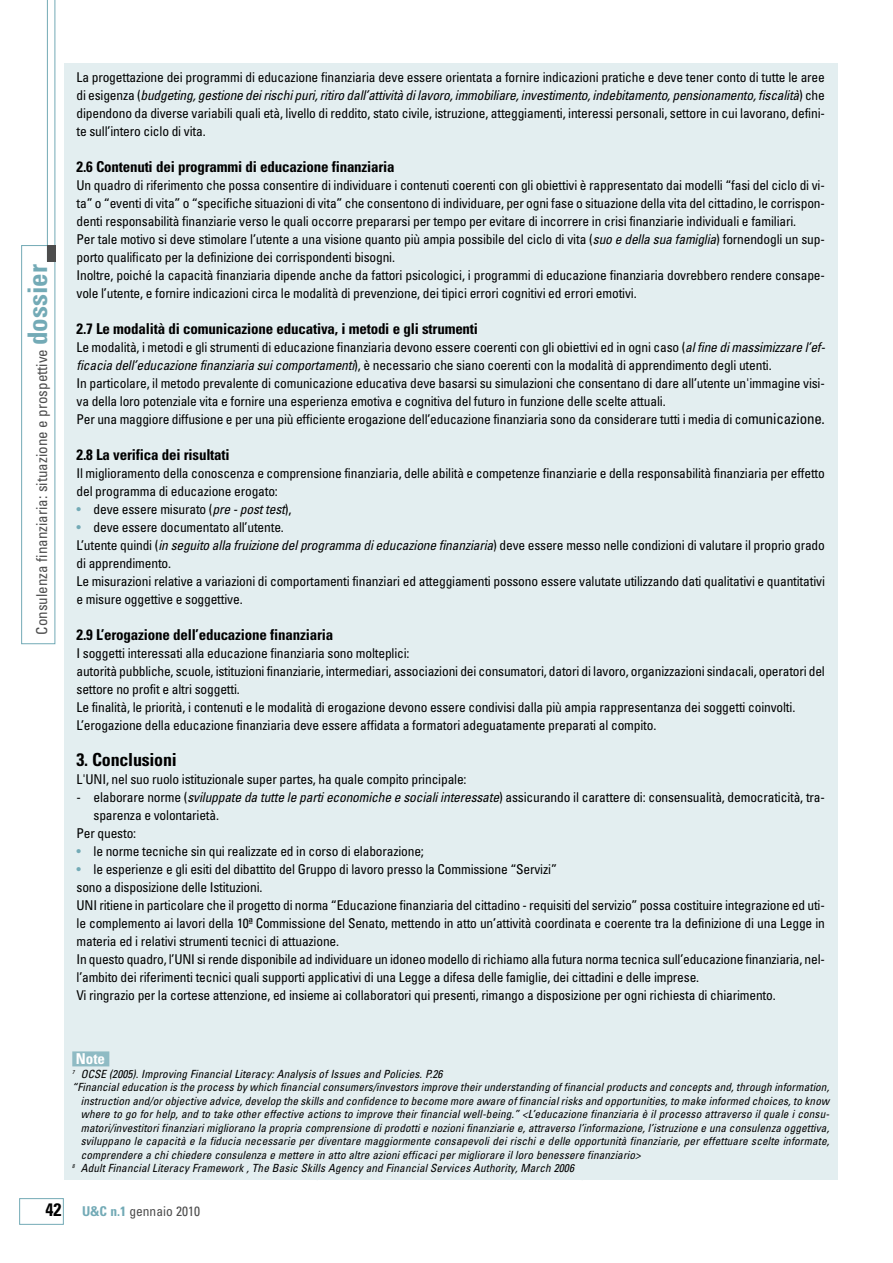
<style>
.page{position:relative;width:893px;height:1263px;background:#fff}
.page>*{position:absolute;margin:0;border:0;box-sizing:border-box;transform-origin:0 0}
.t1{font:700 condensed 18px "Univers";letter-spacing:-.015em;color:#000}
.t2{font:700 condensed 15px "Univers";letter-spacing:-.015em;color:#000}
.t3{font:condensed 15px "Univers";color:#4d4d4d}
.t4{font:700 condensed 15px "Univers";color:#fff}
.t5{font:condensed 13.5px/18px "Univers";letter-spacing:-.015em;color:#000}
.t6{font:condensed 13.5px "Univers";color:#4d4d4d}
.t7{font:italic condensed 11.25px "Univers";letter-spacing:.01em;color:#000}
.s1{font-weight:700;font-size:27px;color:#73aab6}
.s2{font-style:italic}
.s3{font-size:15px}
.s4{color:#73aab6}
.s5{font-weight:700;font-size:18px;color:#000}
.s6{font-weight:700;color:#73aab6}
</style>
<div class="page">
<div style="left:64px;top:64px;width:774px;height:1116px;background:#e3eef0"></div>
<div style="left:21px;top:245px;width:34px;height:399px;border:1px solid #73aab6"></div>
<svg style="left:47px;top:0;width:8px;height:245px"></svg>
<div style="left:47px;top:245px;width:8px;height:17px;background:#4d4d4d"></div>
<div style="left:19px;top:1198px;width:45px;height:27px;border:1px solid #73aab6"></div>
<div style="left:72px;top:1051px;width:37px;height:15px;background:#8fbbc4"></div>
<p class="t3" style="left:36px;top:634px;width:372px;rotate:-90deg">Consulenza finanziaria: situazione e prospettive <span class="s1">dossier</span></p>
<p class="t5" style="left:77px;top:69px;width:750px;text-align:justify">La progettazione dei programmi di educazione finanziaria deve essere orientata a fornire indicazioni pratiche e deve tener conto di tutte le aree di esigenza (<span class="s2">budgeting, gestione dei rischi puri, ritiro dall’attività di lavoro, immobiliare, investimento, indebitamento, pensionamento, fiscalità</span>) che dipendono da diverse variabili quali età, livello di reddito, stato civile, istruzione, atteggiamenti, interessi personali, settore in cui lavorano, defini&shy;te sull’intero ciclo di vita.</p>
<p class="t2" style="left:77px;top:161px;width:320px">2.6 Contenuti dei programmi di educazione finanziaria</p>
<p class="t5" style="left:77px;top:177px;width:750px">Un quadro di riferimento che possa consentire di individuare i contenuti coerenti con gli obiettivi è rappresentato dai modelli “fasi del ciclo di vi&shy;ta” o “eventi di vita” o “specifiche situazioni di vita” che consentono di individuare, per ogni fase o situazione della vita del cittadino, le corrispon&shy;denti responsabilità finanziarie verso le quali occorre prepararsi per tempo per evitare di incorrere in crisi finanziarie individuali e familiari.<br>Per tale motivo si deve stimolare l’utente a una visione quanto più ampia possibile del ciclo di vita (<span class="s2">suo e della sua famiglia</span>) fornendogli un sup&shy;porto qualificato per la definizione dei corrispondenti bisogni.<br>Inoltre, poiché la capacità finanziaria dipende anche da fattori psicologici, i programmi di educazione finanziaria dovrebbero rendere consape&shy;vole l’utente, e fornire indicazioni circa le modalità di prevenzione, dei tipici errori cognitivi ed errori emotivi.</p>
<p class="t2" style="left:77px;top:323px;width:403px">2.7 Le modalità di comunicazione educativa, i metodi e gli strumenti</p>
<p class="t5" style="left:77px;top:339px;width:750px">Le modalità, i metodi e gli strumenti di educazione finanziaria devono essere coerenti con gli obiettivi ed in ogni caso (<span class="s2">al fine di massimizzare l’ef&shy;ficacia dell’educazione finanziaria sui comportamenti</span>), è necessario che siano coerenti con la modalità di apprendimento degli utenti.<br>In particolare, il metodo prevalente di comunicazione educativa deve basarsi su simulazioni che consentano di dare all’utente un'immagine visi&shy;va della loro potenziale vita e fornire una esperienza emotiva e cognitiva del futuro in funzione delle scelte attuali.<br>Per una maggiore diffusione e per una più efficiente erogazione dell’educazione finanziaria sono da considerare tutti i media di co<span class="s3">municazione.</span></p>
<p class="t2" style="left:77px;top:449px;width:155px">2.8 La verifica dei risultati</p>
<p class="t5" style="left:77px;top:465px;width:750px">Il miglioramento della conoscenza e comprensione finanziaria, delle abilità e competenze finanziarie e della responsabilità finanziaria per effetto del programma di educazione erogato:</p>
<p class="t5" style="left:77px;top:501px;width:216px"><span class="s4">•</span> deve essere misurato (<span class="s2">pre - post test</span>),</p>
<p class="t5" style="left:77px;top:519px;width:750px"><span class="s4">•</span> deve essere documentato all’utente.<br>L’utente quindi (<span class="s2">in seguito alla fruizione del programma di educazione finanziaria</span>) deve essere messo nelle condizioni di valutare il proprio grado di apprendimento.<br>Le misurazioni relative a variazioni di comportamenti finanziari ed atteggiamenti possono essere valutate utilizzando dati qualitativi e quantitativi e misure oggettive e soggettive.</p>
<p class="t2" style="left:77px;top:629px;width:258px">2.9 L’erogazione dell’educazione finanziaria</p>
<p class="t5" style="left:77px;top:645px;width:750px">I soggetti interessati alla educazione finanziaria sono molteplici:<br>autorità pubbliche, scuole, istituzioni finanziarie, intermediari, associazioni dei consumatori, datori di lavoro, organizzazioni sindacali, operatori del settore no profit e altri soggetti.<br>Le finalità, le priorità, i contenuti e le modalità di erogazione devono essere condivisi dalla più ampia rappresentanza dei soggetti coinvolti.<br>L’erogazione della educazione finanziaria deve essere affidata a formatori adeguatamente preparati al compito.</p>
<h1 class="t1" style="left:77px;top:753px;width:102px">3. Conclusioni</h1>
<p class="t5" style="left:77px;top:771px;width:392px">L'UNI, nel suo ruolo istituzionale super partes, ha quale compito principale:</p>
<p class="t5" style="left:77px;top:789px;width:750px">- elaborare norme (<span class="s2">sviluppate da tutte le parti economiche e sociali interessate</span>) assicurando il carattere di: consensualità, democraticità, tra-</p>
<p class="t5" style="left:94px;top:807px;width:127px">sparenza e volontarietà.</p>
<p class="t5" style="left:77px;top:825px;width:61px">Per questo:</p>
<p class="t5" style="left:77px;top:843px;width:349px"><span class="s4">•</span> le norme tecniche sin qui realizzate ed in corso di elaborazione;</p>
<p class="t5" style="left:77px;top:861px;width:750px"><span class="s4">•</span> le esperienze e gli esiti del dibattito del Gruppo di lavoro presso la Commissione “Servizi”<br>sono a disposizione delle Istituzioni.<br>UNI ritiene in particolare che il progetto di norma “Educazione finanziaria del cittadino - requisiti del servizio” possa costituire integrazione ed uti&shy;le complemento ai lavori della 10ª Commissione del Senato, mettendo in atto un’attività coordinata e coerente tra la definizione di una Legge in materia ed i relativi strumenti tecnici di attuazione.<br>In questo quadro, l’UNI si rende disponibile ad individuare un idoneo modello di richiamo alla futura norma tecnica sull’educazione finanziaria, nel&shy;l’ambito dei riferimenti tecnici quali supporti applicativi di una Legge a difesa delle famiglie, dei cittadini e delle imprese.<br>Vi ringrazio per la cortese attenzione, ed insieme ai collaboratori qui presenti, rimango a disposizione per ogni richiesta di chiarimento.</p>
<p class="t4" style="left:76px;top:1053px;width:31px">Note</p>
<p class="t7" style="left:72px;top:1070px;width:372px"><sup>7</sup> OCSE (2005). Improving Financial Literacy: Analysis of Issues and Policies. P.26</p>
<p class="t7" style="left:72px;top:1083px;width:758px">“Financial education is the process by which financial consumers/investors improve their understanding of financial products and concepts and, through information,</p>
<p class="t7" style="left:81px;top:1097px;width:750px">instruction and/or objective advice, develop the skills and confidence to become more aware of financial risks and opportunities, to make informed choices, to know</p>
<p class="t7" style="left:81px;top:1110px;width:750px">where to go for help, and to take other effective actions to improve their financial well-being.” &lt;L’educazione finanziaria è il processo attraverso il quale i consu-</p>
<p class="t7" style="left:81px;top:1124px;width:750px">matori/investitori finanziari migliorano la propria comprensione di prodotti e nozioni finanziarie e, attraverso l’informazione, l’istruzione e una consulenza oggettiva,</p>
<p class="t7" style="left:81px;top:1137px;width:750px">sviluppano le capacità e la fiducia necessarie per diventare maggiormente consapevoli dei rischi e delle opportunità finanziarie, per effettuare scelte informate,</p>
<p class="t7" style="left:81px;top:1151px;width:561px">comprendere a chi chiedere consulenza e mettere in atto altre azioni efficaci per migliorare il loro benessere finanziario&gt;</p>
<p class="t7" style="left:72px;top:1164px;width:503px"><sup>8</sup> Adult Financial Literacy Framework , The Basic Skills Agency and Financial Services Authority, March 2006</p>
<p class="t6" style="left:45px;top:1206px;width:156px"><span class="s5">42</span> <span class="s6">U&amp;C n.1</span> gennaio 2010</p>
</div>
